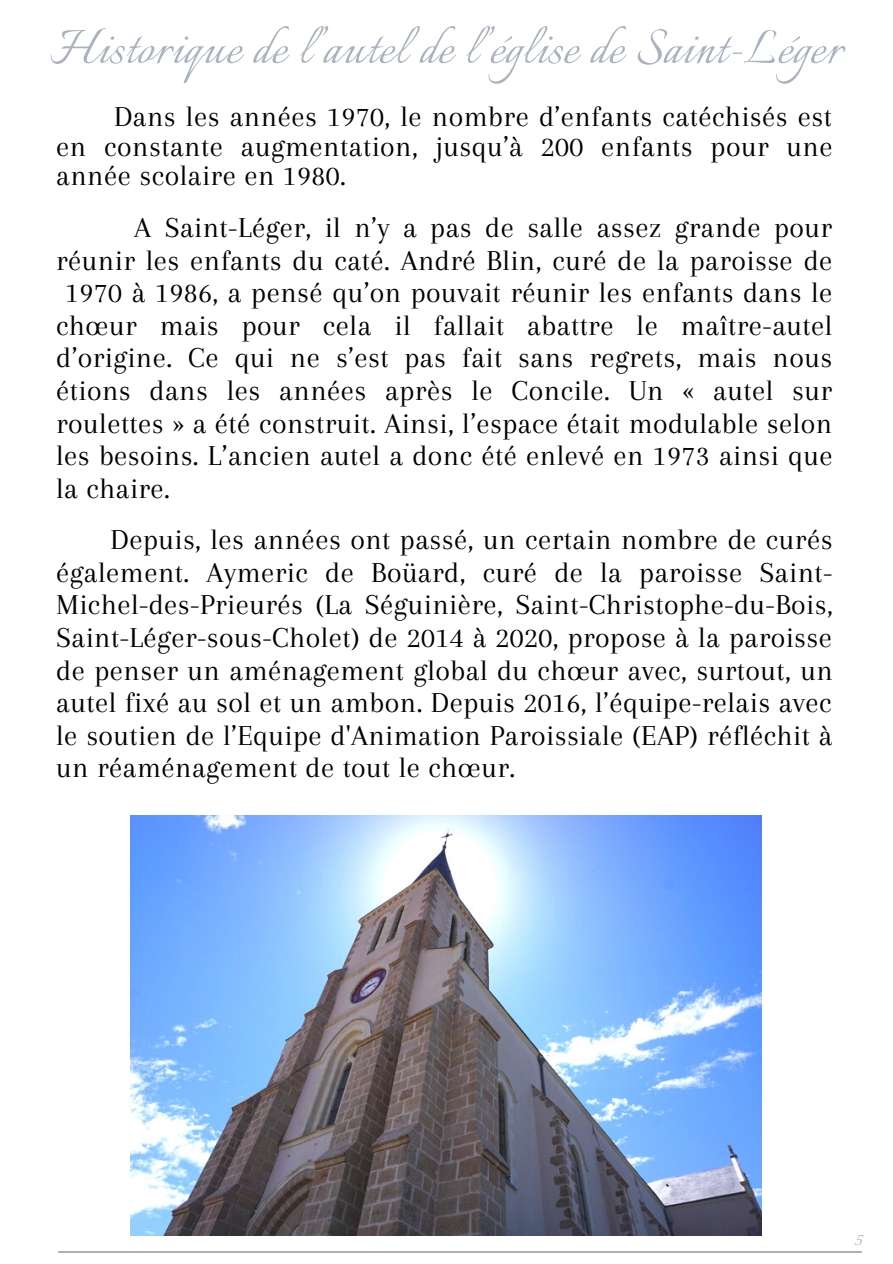
<style>
.page{position:relative;width:893px;height:1264px;background:#fff}
.page>*{position:absolute;margin:0;border:0;box-sizing:border-box;transform-origin:0 0}
.t1{font:60px "Italianno";letter-spacing:.015em;color:#a9b3c0}
.t2{font:30px/32.5px "Arapey";letter-spacing:.015em;color:#000;text-align:justify}
.t3{font:22.5px "Italianno";color:#a9b3c0}
</style>
<div class="page">
<img style="left:131px;top:815px;width:630px;height:420px">
<hr style="left:58px;top:1251px;width:803px;height:1px;background:#a9b3c0">
<h1 class="t1" style="left:50px;top:15px;width:793px">Historique de l’autel de l’église de Saint-Léger</h1>
<p class="t2" style="left:56px;top:102px;width:777px;line-height:29.2px;text-indent:58px">Dans les années 1970, le nombre d’enfants catéchisés est en constante augmentation, jusqu’à 200 enfants pour une année scolaire en 1980.</p>
<p class="t2" style="left:134px;top:211px;width:699px">A Saint-Léger, il n’y a pas de salle assez grande pour</p>
<p class="t2" style="left:56px;top:244px;width:777px">réunir les enfants du caté. André Blin, curé de la paroisse de</p>
<p class="t2" style="left:65px;top:276px;width:768px">1970 à 1986, a pensé qu’on pouvait réunir les enfants dans le</p>
<p class="t2" style="left:56px;top:309px;width:777px">chœur mais pour cela il fallait abattre le maître-autel</p>
<p class="t2" style="left:56px;top:341px;width:777px">d’origine. Ce qui ne s’est pas fait sans regrets, mais nous</p>
<p class="t2" style="left:56px;top:374px;width:777px">étions dans les années après le Concile. Un « autel sur</p>
<p class="t2" style="left:56px;top:407px;width:777px">roulettes » a été construit. Ainsi, l’espace était modulable selon</p>
<p class="t2" style="left:56px;top:439px;width:777px">les besoins. L’ancien autel a donc été enlevé en 1973 ainsi que</p>
<p class="t2" style="left:56px;top:472px;width:115px">la chaire.</p>
<p class="t2" style="left:56px;top:523px;width:778px;text-indent:54px">Depuis, les années ont passé, un certain nombre de curés également. Aymeric de Boüard, curé de la paroisse Saint-Michel-des-Prieurés (La Séguinière, Saint-Christophe-du-Bois, Saint-Léger-sous-Cholet) de 2014 à 2020, propose à la paroisse de penser un aménagement global du chœur avec, surtout, un autel fixé au sol et un ambon. Depuis 2016, l’équipe-relais avec le soutien de l’Equipe d'Animation Paroissiale (EAP) réfléchit à un réaménagement de tout le chœur.</p>
<p class="t3" style="left:853px;top:1227px;width:9px">5</p>
</div>
